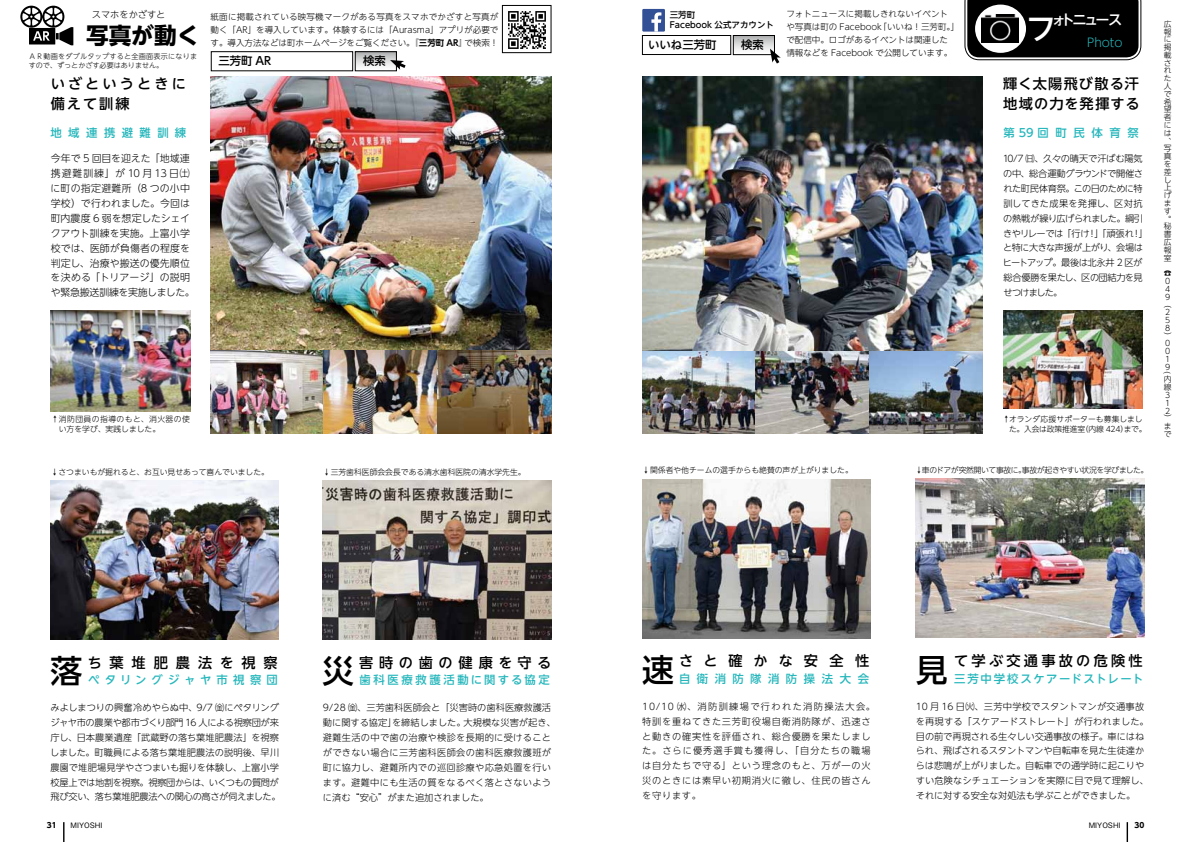
<style>
.page{position:relative;width:1191px;height:842px;background:#fff}
.page>*{position:absolute;margin:0;border:0;box-sizing:border-box;transform-origin:0 0}
.t1{font:500 31.9px "UD Shin Go NT Pro";color:#000}
.t2{font:500 30.5px "UD Shin Go NT Pro";color:#fff}
.t3{font:700 22.7px "UD Shin Go NT Pro";color:#000}
.t4{font:500 14.2px/19.5px "UD Shin Go NT Pro";letter-spacing:.23em;color:#000}
.t5{font:500 14.2px/19.5px "UD Shin Go NT Pro";letter-spacing:.075em;color:#000}
.t6{font:500 14.2px "UD Shin Go NT Pro";letter-spacing:.39em;color:#000}
.t7{font:500 14.2px "UD Shin Go NT Pro";letter-spacing:.56em;color:#000}
.t8{font:500 14.2px "UD Shin Go NT Pro";letter-spacing:.775em;color:#000}
.t9{font:500 14.2px "UD Shin Go NT Pro";letter-spacing:-.18em;color:#fff}
.t10{font:300 12px "UD Shin Go NT Pro";color:#26b7bc}
.t11{font:500 11.3px "UD Shin Go NT Pro";letter-spacing:.14em;color:#26b7bc}
.t12{font:500 11.3px "UD Shin Go NT Pro";color:#000}
.t13{font:500 11.3px "UD Shin Go NT Pro";letter-spacing:.225em;color:#26b7bc}
.t14{font:500 11.3px "UD Shin Go NT Pro";letter-spacing:.445em;color:#26b7bc}
.t15{font:500 11.3px "UD Shin Go NT Pro";letter-spacing:.58em;color:#26b7bc}
.t16{font:500 11.3px "UD Shin Go NT Pro";letter-spacing:.29em;color:#26b7bc}
.t17{font:500 11.3px "UD Shin Go NT Pro";letter-spacing:.57em;color:#26b7bc}
.t18{font:300 9.9px/14.9px "UD Shin Go NT Pro";letter-spacing:.005em;color:#000}
.t19{font:300 9.2px/14.9px "UD Shin Go NT Pro";color:#000}
.t20{font:300 9.2px/14.9px "UD Shin Go NT Pro";letter-spacing:-.02em;color:#000}
.t21{font:300 9.2px/14.9px "UD Shin Go NT Pro";letter-spacing:.08em;color:#000}
.t22{font:300 9.2px/14.9px "UD Shin Go NT Pro";letter-spacing:.035em;color:#000}
.t23{font:300 9.2px/14.9px "UD Shin Go NT Pro";letter-spacing:-.055em;color:#000}
.t24{font:300 9.2px "UD Shin Go NT Pro";letter-spacing:-.045em;color:#000}
.t25{font:300 9.2px "UD Shin Go NT Pro";letter-spacing:-.065em;color:#000}
.t26{font:300 9.2px "UD Shin Go NT Pro";letter-spacing:.02em;color:#000}
.t27{font:300 8.5px/12.8px "UD Shin Go NT Pro";color:#000}
.t28{font:300 8.5px/12.8px "UD Shin Go NT Pro";letter-spacing:.025em;color:#000;text-align:right}
.t29{font:500 8.5px/10.6px "UD Shin Go NT Pro";color:#000}
.t30{font:300 7.8px/7.8px "UD Shin Go NT Pro";color:#000}
.t31{font:300 7.8px "UD Shin Go NT Pro";letter-spacing:-.045em;color:#000}
.t32{font:300 7.8px/9.9px "UD Shin Go NT Pro";letter-spacing:.06em;color:#000}
.t33{font:500 7.4px "Gothic BBB Pro";color:#000}
.t34{font:700 7.4px "UD Shin Go NT Pro";color:#000}
.t35{font:300 7.1px "UD Shin Go NT Pro";letter-spacing:.035em;color:#000}
.t36{font:300 7.1px "UD Shin Go NT Pro";color:#000}
.s1{font-family:"UD Shin Go NT Pro De";font-weight:700}
</style>
<div class="page">
<img style="left:916px;top:478px;width:228px;height:160px">
<img style="left:642px;top:479px;width:228px;height:159px">
<div style="left:642px;top:35px;width:89px;height:20px;border:1px solid #000"></div>
<svg style="left:735px;top:37px;width:37px;height:13px"></svg>
<div style="left:733px;top:35px;width:41px;height:20px;border:1px solid #000"></div>
<svg style="left:770px;top:49px;width:11px;height:15px"></svg>
<div style="left:642px;top:9px;width:23px;height:23px;background:#325095"></div>
<svg style="left:651px;top:12px;width:10px;height:20px"></svg>
<img style="left:642px;top:77px;width:341px;height:357px">
<img style="left:1003px;top:310px;width:139px;height:98px">
<svg style="left:964px;top:0;width:177px;height:60px;background:#121212"></svg>
<div style="left:975px;top:5px;width:51px;height:48px;background:#fff;border-radius:50%"></div>
<img style="left:981px;top:14px;width:37px;height:29px">
<hr style="left:1126px;top:822px;width:2px;height:20px;background:#000">
<img style="left:508px;top:11px;width:38px;height:38px">
<div style="left:502px;top:5px;width:49px;height:48px;border:1px solid #000"></div>
<svg style="left:357px;top:54px;width:37px;height:12px"></svg>
<svg style="left:390px;top:60px;width:16px;height:10px"></svg>
<svg style="left:20px;top:6px;width:53px;height:39px"></svg>
<img style="left:210px;top:77px;width:341px;height:357px">
<img style="left:51px;top:310px;width:139px;height:102px">
<img style="left:51px;top:480px;width:228px;height:160px">
<img style="left:323px;top:481px;width:228px;height:159px">
<svg style="left:63px;top:822px;width:1px;height:20px"></svg>
<p class="t19" style="left:92px;top:6px;width:75px">スマホをかざすと</p>
<h3 class="t3" style="left:86px;top:17px;width:115px">写真が動く</h3>
<p class="t28" style="left:210px;top:10px;width:289px">紙面に掲載されている映写機マークがある写真をスマホでかざすと写真が動く「AR」を導入しています。体験するには「Aurasma」アプリが必要でで検索!</p>
<p class="t27" style="left:210px;top:36px;width:258px">す。導入方法などは町ホームページをご覧ください。<span class="s1">『三芳町 AR』</span></p>
<p class="t35" style="left:29px;top:50px;width:170px">ＡＲ動画をダブルタップすると全画面表示になりま</p>
<p class="t12" style="left:363px;top:52px;width:24px">検索</p>
<p class="t12" style="left:219px;top:52px;width:54px">三芳町 AR</p>
<p class="t36" style="left:29px;top:59px;width:136px">すので、ずっとかざす必要はありません。</p>
<h3 class="t4" style="left:51px;top:73px;width:137px">いざというときに備えて訓練</h3>
<p class="t17" style="left:50px;top:123px;width:137px">地域連携避難訓練</p>
<p class="t29" style="left:670px;top:9px;width:106px">三芳町<br>Facebook 公式アカウント</p>
<p class="t12" style="left:648px;top:36px;width:70px">いいね三芳町</p>
<p class="t12" style="left:741px;top:36px;width:24px">検索</p>
<p class="t27" style="left:878px;top:7px;width:82px;text-indent:-92px">フォトニュースに掲載しきれないイベント<br>「いいね！三芳町「。</p>
<p class="t27" style="left:786px;top:20px;width:167px">や写真は町の Facebook<br>で配信中。ロゴがあるイベントは関連した情報などを Facebook で公開しています。</p>
<h2 class="t2" style="left:1026px;top:3px;width:32px">フ</h2>
<h3 class="t9" style="left:1051px;top:8px;width:72px">ォトニュース</h3>
<h3 class="t10" style="left:1087px;top:33px;width:37px">Photo</h3>
<h3 class="t5" style="left:1003px;top:73px;width:138px">輝く太陽飛び散る汗地域の力を発揮する</h3>
<p class="t16" style="left:1003px;top:123px;width:47px">第 59 回</p>
<p class="t16" style="left:1127px;top:123px;width:13px">祭</p>
<p class="t16" style="left:1091px;top:123px;width:13px">体</p>
<p class="t16" style="left:1109px;top:123px;width:13px">育</p>
<p class="t16" style="left:1055px;top:123px;width:13px">町</p>
<p class="t16" style="left:1073px;top:123px;width:13px">民</p>
<p class="t30" style="left:1163px;top:20px;width:9px;text-align:justify">広報に掲載された人で希望者には</p>
<p class="t30" style="left:1163px;top:136px;width:9px">、</p>
<p class="t18" style="left:51px;top:151px;width:146px">今年で 5 回目を迎えた「地域連携避難訓練」が 10 月 13 日㈯に町の指定避難所（8 つの小中学校）で行われました。今回は町内震度 6 弱を想定したシェイクアウト訓練を実施。上富小学校では、医師が負傷者の程度を判定し、治療や搬送の優先順位を決める「トリアージ」の説明や緊急搬送訓練を実施しました。</p>
<p class="t19" style="left:1003px;top:151px;width:141px">10/7 ㈰、久々の晴天で汗ばむ陽気</p>
<p class="t24" style="left:1003px;top:166px;width:141px">の中、総合運動グラウンドで開催さ</p>
<p class="t25" style="left:1003px;top:181px;width:141px">れた町民体育祭。この日のために特</p>
<p class="t26" style="left:1003px;top:196px;width:141px">訓してきた成果を発揮し、区対抗</p>
<p class="t23" style="left:1003px;top:210px;width:141px">の熱戦が繰り広げられました。綱引</p>
<p class="t19" style="left:1138px;top:225px;width:11px">「</p>
<p class="t23" style="left:1003px;top:225px;width:141px">きやリレーでは「行け<br>と特に大きな声援が上がり、会場はヒートアップ。最後は北永井 2 区が総合優勝を果たし、区の団結力を見せつけました。</p>
<p class="t19" style="left:1087px;top:225px;width:48px">！」「頑張れ</p>
<p class="t19" style="left:1131px;top:225px;width:11px">!</p>
<p class="t30" style="left:1163px;top:144px;width:9px">写真を差し上げます</p>
<p class="t30" style="left:1163px;top:214px;width:9px">。</p>
<p class="t30" style="left:1163px;top:222px;width:9px;text-align:justify">秘書広報室</p>
<p class="t30" style="left:1163px;top:269px;width:9px">☎</p>
<p class="t30" style="left:1163px;top:277px;width:8px;text-align:justify">０<br>４<br>９</p>
<p class="t30" style="left:1163px;top:300px;width:9px">)</p>
<p class="t30" style="left:1163px;top:308px;width:7px;text-align:justify">２<br>５<br>８</p>
<p class="t30" style="left:1163px;top:331px;width:9px">(</p>
<p class="t30" style="left:1163px;top:339px;width:8px">０<br>０<br>１<br>９</p>
<p class="t30" style="left:1171px;top:371px;width:4px;rotate:90deg">(</p>
<p class="t32" style="left:59px;top:414px;width:133px;text-indent:-8px">↑消防団員の指導のもと、消火器の使い方を学び、実践しました。</p>
<p class="t30" style="left:1009px;top:415px;width:135px">オランダ応援サポーターも募集しまし</p>
<p class="t30" style="left:1002px;top:415px;width:9px">↑</p>
<p class="t30" style="left:1081px;top:425px;width:67px">（内線 424 まで。</p>
<p class="t30" style="left:1120px;top:425px;width:9px">）</p>
<p class="t30" style="left:1009px;top:425px;width:78px">た。入会は政策推進室</p>
<p class="t30" style="left:1163px;top:375px;width:9px">内線</p>
<p class="t30" style="left:1163px;top:391px;width:7px">３<br>１<br>２</p>
<p class="t30" style="left:1163px;top:414px;width:9px">）</p>
<p class="t30" style="left:1163px;top:422px;width:9px">まで</p>
<p class="t30" style="left:51px;top:468px;width:220px">↓さつまいもが掘れると、お互い見せあって喜んでいました。</p>
<p class="t30" style="left:323px;top:468px;width:204px">↓三芳歯科医師会会長である清水歯科医院の清水学先生。</p>
<p class="t30" style="left:642px;top:466px;width:212px">↓関係者や他チームの選手からも絶賛の声が上がりました。</p>
<p class="t31" style="left:915px;top:464px;width:235px">↓車のドアが突然開いて事故に事故が起きやすい状況を学びました。</p>
<p class="t30" style="left:1018px;top:466px;width:9px">。</p>
<h3 class="t7" style="left:88px;top:651px;width:191px">ち葉堆肥農法を視察</h3>
<h1 class="t1" style="left:50px;top:645px;width:33px">落</h1>
<p class="t14" style="left:88px;top:671px;width:191px">ペタリングジャヤ市視察団</p>
<h1 class="t1" style="left:322px;top:645px;width:33px">災</h1>
<h3 class="t6" style="left:359px;top:651px;width:193px">害時の歯の健康を守る</h3>
<p class="t13" style="left:359px;top:671px;width:192px">歯科医療救護活動に関する協定</p>
<h3 class="t8" style="left:679px;top:649px;width:192px">さと確かな安全性</h3>
<h1 class="t1" style="left:642px;top:644px;width:33px">速</h1>
<p class="t15" style="left:679px;top:669px;width:191px">自衛消防隊消防操法大会</p>
<h3 class="t4" style="left:954px;top:651px;width:190px">て学ぶ交通事故の危険性</h3>
<h1 class="t1" style="left:916px;top:644px;width:33px">見</h1>
<p class="t11" style="left:954px;top:669px;width:191px">三芳中学校スケアードストレート</p>
<p class="t20" style="left:50px;top:700px;width:232px">みよしまつりの興奮冷めやらぬ中、9/7 ㈮にペタリングジャヤ市の農業や都市づくり部門 16 人による視察団が来庁し、日本農業遺産「武蔵野の落ち葉堆肥農法」を視察しました。町職員による落ち葉堆肥農法の説明後、早川農園で堆肥場見学やさつまいも掘りを体験し、上富小学校屋上では地割を視察。視察団からは、いくつもの質問が飛び交い、落ち葉堆肥農法への関心の高さが伺えました。</p>
<p class="t19" style="left:463px;top:700px;width:94px;text-indent:-141px">9/28 ㈮、三芳歯科医師会と「災害時の歯科医療救護活大規模な災害が起き、</p>
<p class="t19" style="left:392px;top:715px;width:75px">を締結しました。</p>
<p class="t22" style="left:323px;top:715px;width:230px">動に関する協定」<br>避難生活の中で歯の治療や検診を長期的に受けることができない場合に三芳歯科医師会の歯科医療救護班が町に協力し、避難所内での巡回診療や応急処置を行います。避難中にも生活の質をなるべく落とさないように済む“安心”がまた追加されました。</p>
<p class="t21" style="left:642px;top:698px;width:234px">10/10 ㈬、消防訓練場で行われた消防操法大会。特訓を重ねてきた三芳町役場自衛消防隊が、迅速さと動きの確実性を評価され、総合優勝を果たしました。さらに優秀選手賞も獲得し、「自分たちの職場は自分たちで守る」という理念のもと、万が一の火災のときには素早い初期消火に徹し、住民の皆さんを守ります。</p>
<p class="t19" style="left:916px;top:698px;width:234px">10 月 16 日㈫、三芳中学校でスタントマンが交通事故を再現する「スケアードストレート」が行われました。目の前で再現される生々しい交通事故の様子。車にはねられ、飛ばされるスタントマンや自転車を見た生徒達からは悲鳴が上がりました。自転車での通学時に起こりやすい危険なシチュエーションを実際に目で見て理解し、それに対する安全な対処法も学ぶことができました。</p>
<p class="t34" style="left:47px;top:819px;width:11px">31</p>
<p class="t33" style="left:71px;top:819px;width:33px">MIYOSHI</p>
<p class="t33" style="left:1088px;top:819px;width:33px">MIYOSHI</p>
<p class="t34" style="left:1134px;top:819px;width:11px">30</p>
</div>
